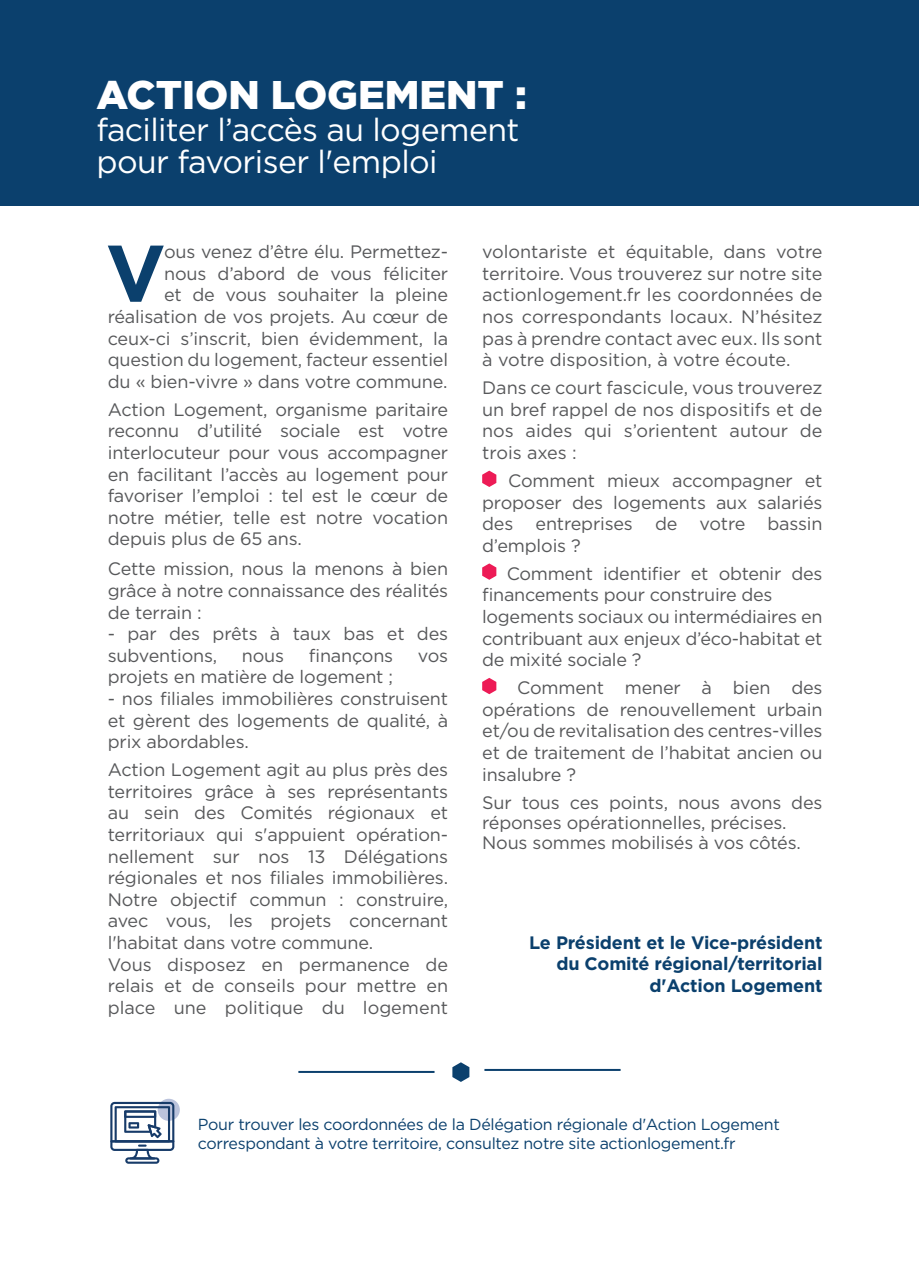
<style>
.page{position:relative;width:919px;height:1270px;background:#fff}
.page>*{position:absolute;margin:0;border:0;box-sizing:border-box;transform-origin:0 0}
.t1{font:700 79.8px "Gotham";color:#0b406d}
.t2{font:900 40px "Gotham";color:#fff}
.t3{font:32px "Gotham";letter-spacing:-.02em;color:#fff}
.t4{font:18px/21.6px "Gotham";letter-spacing:-.01em;color:#57585a;text-align:justify}
.t5{font:700 18px "Gotham";letter-spacing:-.01em;color:#0b406d}
.t6{font:16px/19.2px "Gotham";letter-spacing:-.02em;color:#0b406d}
</style>
<div class="page">
<div style="left:0;top:0;width:918px;height:205px;background:#0b406d"></div>
<svg style="left:158px;top:1099px;width:22px;height:22px"></svg>
<svg style="left:110px;top:1102px;width:64px;height:62px"></svg>
<svg style="left:482px;top:471px;width:14px;height:16px"></svg>
<svg style="left:482px;top:563px;width:14px;height:17px"></svg>
<svg style="left:482px;top:678px;width:14px;height:16px"></svg>
<hr style="left:298px;top:1071px;width:136px;height:2px;background:#0b406d">
<svg style="left:452px;top:1062px;width:17px;height:20px"></svg>
<hr style="left:484px;top:1069px;width:136px;height:2px;background:#0b406d">
<p class="t2" style="left:96px;top:71px;width:432px">ACTION LOGEMENT :</p>
<p class="t3" style="left:96px;top:109px;width:424px">faciliter l’accès au logement</p>
<p class="t3" style="left:96px;top:141px;width:342px">pour favoriser l'emploi</p>
<p class="t4" style="left:108px;top:241px;width:342px;text-align:right">ous venez d’être élu. Permettez-<br>nous d’abord de vous féliciter<br>et de vous souhaiter la pleine réalisation de vos projets. Au cœur de ceux-ci s’inscrit, bien évidemment, la question du logement, facteur essentiel du « bien-vivre » dans votre commune.</p>
<p class="t4" style="left:108px;top:398px;width:342px">Action Logement, organisme paritaire reconnu d’utilité sociale est votre interlocuteur pour vous accompagner en facilitant l’accès au logement pour favoriser l’emploi : tel est le cœur de notre métier, telle est notre vocation depuis plus de 65 ans.</p>
<p class="t4" style="left:108px;top:558px;width:342px">Cette mission, nous la menons à bien grâce à notre connaissance des réalités de terrain :</p>
<p class="t4" style="left:108px;top:623px;width:342px">- par des prêts à taux bas et des subventions,</p>
<p class="t1" style="left:106px;top:220px;width:61px">V</p>
<p class="t4" style="left:242px;top:644px;width:44px">nous</p>
<p class="t4" style="left:309px;top:644px;width:86px">finançons</p>
<p class="t4" style="left:418px;top:644px;width:32px">vos</p>
<p class="t4" style="left:108px;top:666px;width:287px">projets en matière de logement ;</p>
<p class="t4" style="left:108px;top:687px;width:342px">- nos filiales immobilières construisent et gèrent des logements de qualité, à prix abordables.</p>
<p class="t4" style="left:108px;top:759px;width:342px">Action Logement agit au plus près des territoires grâce à ses représentants au sein des Comités régionaux et territoriaux qui s'appuient opération&shy;nellement sur nos 13 Délégations régionales et nos filiales immobilières.<br>Notre objectif commun : construire, avec vous, les projets concernant l'habitat dans votre commune.</p>
<p class="t4" style="left:108px;top:953px;width:342px">Vous disposez en permanence de relais et de conseils pour mettre en place une politique du logement</p>
<p class="t4" style="left:482px;top:241px;width:342px">volontariste et équitable, dans votre territoire. Vous trouverez sur notre site actionlogement.fr les coordonnées de nos correspondants locaux. N’hésitez pas à prendre contact avec eux. Ils sont à votre disposition, à votre écoute.</p>
<p class="t4" style="left:482px;top:377px;width:342px">Dans ce court fascicule, vous trouverez un bref rappel de nos dispositifs et de nos aides qui s’orientent autour de trois axes :</p>
<p class="t4" style="left:482px;top:469px;width:342px;text-indent:26px">Comment mieux accompagner et proposer des logements aux salariés des entreprises de votre bassin d’emplois ?</p>
<p class="t4" style="left:482px;top:562px;width:342px;text-indent:24px">Comment identifier et obtenir des financements pour construire des</p>
<p class="t4" style="left:482px;top:605px;width:342px">logements sociaux ou intermédiaires en contribuant aux enjeux d’éco-habitat et de mixité sociale ?</p>
<p class="t4" style="left:482px;top:677px;width:342px;text-indent:35px">Comment mener à bien des opérations de renouvellement urbain et/ou de revitalisation des centres-villes et de traitement de l’habitat ancien ou insalubre ?</p>
<p class="t4" style="left:482px;top:792px;width:342px;line-height:20px">Sur tous ces points, nous avons des réponses opérationnelles, précises.</p>
<p class="t4" style="left:482px;top:831px;width:320px">Nous sommes mobilisés à vos côtés.</p>
<p class="t5" style="left:529px;top:930px;width:295px">Le Président et le Vice-président</p>
<p class="t5" style="left:556px;top:952px;width:268px">du Comité régional/territorial</p>
<p class="t5" style="left:649px;top:973px;width:174px">d'Action Logement</p>
<p class="t6" style="left:198px;top:1114px;width:583px">Pour trouver les coordonnées de la Délégation régionale d'Action Logement correspondant à votre territoire, consultez notre site actionlogement.fr</p>
</div>
